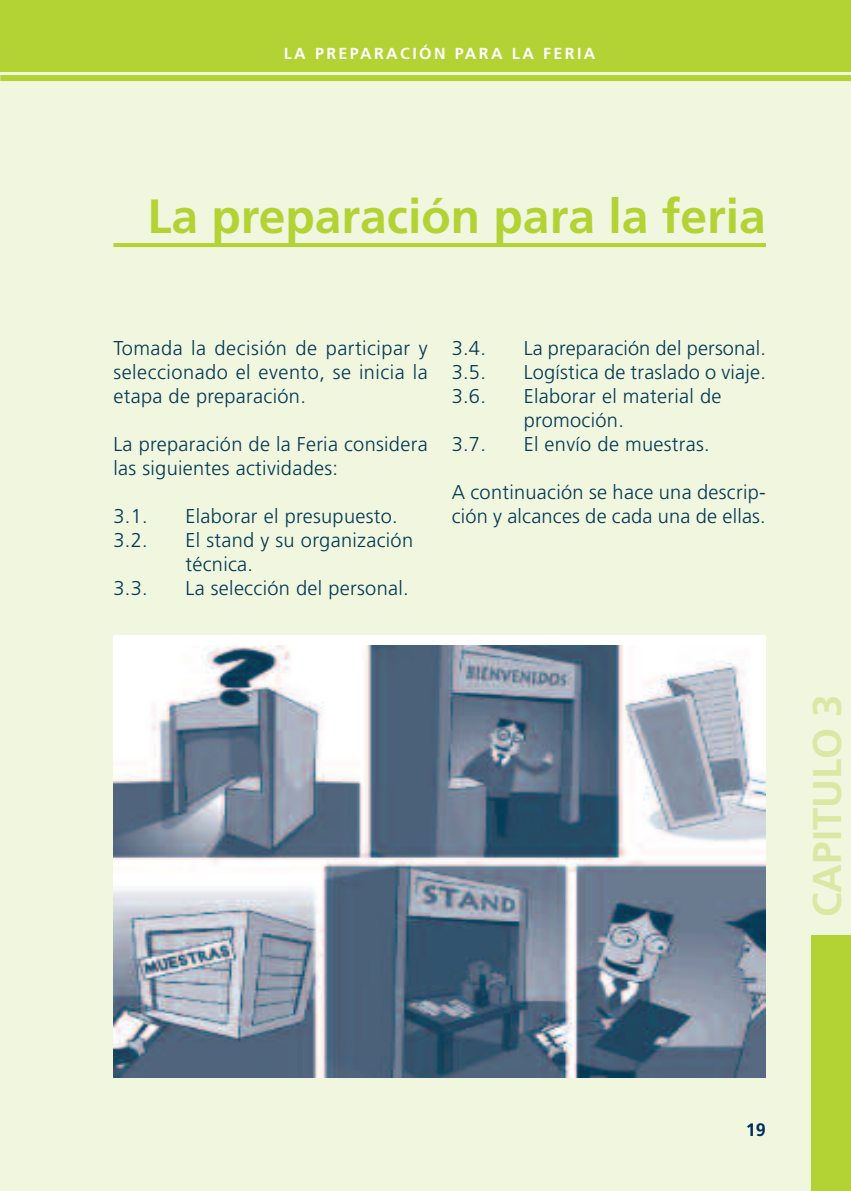
<style>
.page{position:relative;width:851px;height:1191px;background:#fff}
.page>*{position:absolute;margin:0;border:0;box-sizing:border-box;transform-origin:0 0}
.t1{font:700 48px "Frutiger";color:#b3d234}
.t2{font:700 40px "Frutiger";color:#dae8a4}
.t3{font:300 20px/24px "Frutiger";letter-spacing:.015em;color:#013954}
.t4{font:700 18px "Frutiger";color:#002d5e}
.t5{font:700 16px "Frutiger";letter-spacing:.15em;color:#fff}
</style>
<div class="page">
<div style="left:0;top:9px;width:850px;height:1182px;background:#f1f6df"></div>
<hr style="left:113px;top:243px;width:652px;height:4px;background:#b3d234">
<div style="left:113px;top:635px;width:652px;height:442px;background:#fff"></div>
<img style="left:113px;top:645px;width:652px;height:432px">
<div style="left:810px;top:935px;width:40px;height:256px;background:#b3d234"></div>
<div style="left:1px;top:0;width:849px;height:72px;background:#b3d234"></div>
<div style="left:0;top:75px;width:850px;height:6px;background:#b3d234"></div>
<p class="t5" style="left:284px;top:47px;width:313px">LA PREPARACIÓN PARA LA FERIA</p>
<h1 class="t1" style="left:147px;top:197px;width:619px">La preparación para la feria</h1>
<p class="t3" style="left:113px;top:338px;width:315px;text-align:justify">Tomada la decisión de participar y seleccionado el evento, se inicia la etapa de preparación.</p>
<p class="t3" style="left:113px;top:434px;width:315px">La preparación de la Feria considera las siguientes actividades:</p>
<p class="t3" style="left:113px;top:506px;width:36px">3.1.</p>
<p class="t3" style="left:185px;top:506px;width:214px">Elaborar el presupuesto.</p>
<p class="t3" style="left:113px;top:530px;width:36px">3.2.</p>
<p class="t3" style="left:185px;top:530px;width:229px">El stand y su organización técnica.</p>
<p class="t3" style="left:113px;top:578px;width:36px">3.3.</p>
<p class="t3" style="left:185px;top:578px;width:225px">La selección del personal.</p>
<p class="t3" style="left:451px;top:338px;width:36px">3.4.</p>
<p class="t3" style="left:523px;top:338px;width:243px">La preparación del personal.</p>
<p class="t3" style="left:451px;top:362px;width:36px">3.5.</p>
<p class="t3" style="left:523px;top:362px;width:243px">Logística de traslado o viaje.</p>
<p class="t3" style="left:451px;top:386px;width:36px">3.6.</p>
<p class="t3" style="left:523px;top:386px;width:199px">Elaborar el material de promoción.</p>
<p class="t3" style="left:451px;top:434px;width:36px">3.7.</p>
<p class="t3" style="left:523px;top:434px;width:187px">El envío de muestras.</p>
<p class="t3" style="left:451px;top:482px;width:315px">A continuación se hace una descrip&shy;ción y alcances de cada una de ellas.</p>
<h2 class="t2" style="left:810px;top:917px;width:224px;rotate:-90deg">CAPITULO 3</h2>
<p class="t4" style="left:745px;top:1122px;width:22px">19</p>
</div>
